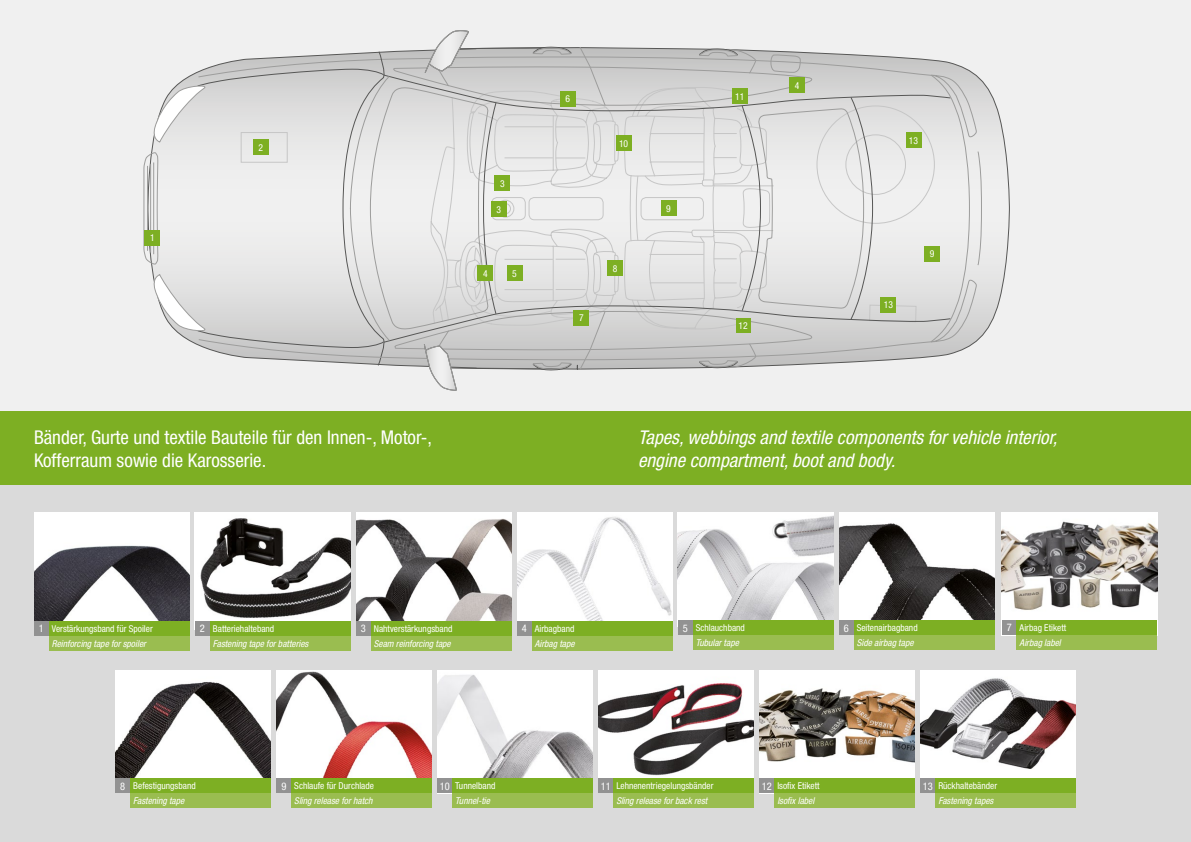
<style>
.page{position:relative;width:1191px;height:842px;background:#fff}
.page>*{position:absolute;margin:0;border:0;box-sizing:border-box;transform-origin:0 0}
.t1{font:italic condensed 19px/22.8px "Helvetica Neue LT Std";color:#fff}
.t2{font:condensed 19px/22.8px "Helvetica Neue LT Std";color:#fff}
.t3{font:condensed 9.6px "Helvetica Neue LT Std";color:#fff}
.t4{font:condensed 9.4px/14.8px "Helvetica Neue LT Std";color:#fff}
.t5{font:italic condensed 9.4px/14.8px "Helvetica Neue LT Std";color:#fff}
.s1{font-size:10.5px}
.s2{font-style:italic}
.s3{font-style:normal;font-size:10.5px}
.s4{font-style:normal}
</style>
<div class="page">
<div style="left:0;top:0;width:1191px;height:420px;background:#f0f0f0"></div>
<div style="left:0;top:484px;width:1191px;height:358px;background:#dadada"></div>
<img style="left:276px;top:670px;width:156px;height:108px">
<div style="left:276px;top:778px;width:15px;height:15px;background:#929292"></div>
<div style="left:291px;top:778px;width:141px;height:15px;background:#7daf23"></div>
<div style="left:291px;top:793px;width:141px;height:15px;background:#9abd50"></div>
<img style="left:115px;top:670px;width:156px;height:108px">
<div style="left:115px;top:778px;width:15px;height:15px;background:#929292"></div>
<div style="left:130px;top:778px;width:141px;height:15px;background:#7daf23"></div>
<div style="left:130px;top:793px;width:141px;height:15px;background:#9abd50"></div>
<img style="left:1001px;top:512px;width:156px;height:108px">
<div style="left:1001px;top:620px;width:15px;height:15px;background:#929292"></div>
<div style="left:1016px;top:620px;width:141px;height:15px;background:#7daf23"></div>
<div style="left:1016px;top:635px;width:141px;height:15px;background:#9abd50"></div>
<img style="left:34px;top:512px;width:155px;height:109px">
<div style="left:34px;top:621px;width:15px;height:15px;background:#929292"></div>
<div style="left:49px;top:621px;width:140px;height:15px;background:#7daf23"></div>
<div style="left:49px;top:636px;width:140px;height:15px;background:#9abd50"></div>
<img style="left:195px;top:512px;width:155px;height:109px">
<div style="left:195px;top:621px;width:15px;height:15px;background:#929292"></div>
<div style="left:210px;top:621px;width:140px;height:15px;background:#7daf23"></div>
<div style="left:210px;top:636px;width:140px;height:15px;background:#9abd50"></div>
<img style="left:356px;top:512px;width:155px;height:109px">
<div style="left:356px;top:621px;width:15px;height:15px;background:#929292"></div>
<div style="left:371px;top:621px;width:140px;height:15px;background:#7daf23"></div>
<div style="left:371px;top:636px;width:140px;height:15px;background:#9abd50"></div>
<img style="left:517px;top:512px;width:155px;height:109px">
<div style="left:517px;top:621px;width:15px;height:15px;background:#929292"></div>
<div style="left:532px;top:621px;width:140px;height:15px;background:#7daf23"></div>
<div style="left:532px;top:636px;width:140px;height:15px;background:#9abd50"></div>
<img style="left:678px;top:512px;width:155px;height:114px">
<div style="left:693px;top:635px;width:140px;height:15px;background:#9abd50"></div>
<div style="left:678px;top:620px;width:14px;height:15px;background:#929292"></div>
<div style="left:693px;top:620px;width:140px;height:15px;background:#7daf23"></div>
<img style="left:437px;top:670px;width:155px;height:108px">
<div style="left:437px;top:778px;width:15px;height:15px;background:#929292"></div>
<div style="left:452px;top:778px;width:141px;height:15px;background:#7daf23"></div>
<div style="left:452px;top:793px;width:141px;height:15px;background:#9abd50"></div>
<img style="left:839px;top:512px;width:155px;height:108px">
<div style="left:839px;top:620px;width:14px;height:15px;background:#929292"></div>
<div style="left:853px;top:620px;width:141px;height:15px;background:#7daf23"></div>
<div style="left:853px;top:635px;width:141px;height:15px;background:#9abd50"></div>
<img style="left:598px;top:670px;width:156px;height:108px">
<div style="left:598px;top:778px;width:15px;height:15px;background:#929292"></div>
<div style="left:613px;top:778px;width:141px;height:15px;background:#7daf23"></div>
<div style="left:613px;top:793px;width:141px;height:15px;background:#9abd50"></div>
<img style="left:759px;top:670px;width:156px;height:108px">
<div style="left:759px;top:778px;width:15px;height:15px;background:#929292"></div>
<div style="left:774px;top:778px;width:141px;height:15px;background:#7daf23"></div>
<div style="left:774px;top:793px;width:141px;height:15px;background:#9abd50"></div>
<img style="left:920px;top:670px;width:156px;height:108px">
<div style="left:920px;top:778px;width:15px;height:15px;background:#929292"></div>
<div style="left:935px;top:778px;width:141px;height:15px;background:#7daf23"></div>
<div style="left:935px;top:793px;width:141px;height:15px;background:#9abd50"></div>
<div style="left:0;top:411px;width:1191px;height:74px;background:#7daf23"></div>
<svg style="left:976px;top:75px;width:34px;height:267px"></svg>
<svg style="left:143px;top:30px;width:833px;height:361px"></svg>
<div style="left:732px;top:88px;width:15px;height:16px;background:#7daf23"></div>
<div style="left:477px;top:265px;width:16px;height:16px;background:#7daf23"></div>
<div style="left:789px;top:77px;width:16px;height:16px;background:#7daf23"></div>
<div style="left:494px;top:175px;width:16px;height:16px;background:#7daf23"></div>
<div style="left:560px;top:91px;width:16px;height:16px;background:#7daf23"></div>
<div style="left:491px;top:202px;width:15px;height:15px;background:#7daf23"></div>
<div style="left:660px;top:200px;width:16px;height:16px;background:#7daf23"></div>
<div style="left:924px;top:246px;width:16px;height:16px;background:#7daf23"></div>
<div style="left:615px;top:135px;width:16px;height:16px;background:#7daf23"></div>
<div style="left:506px;top:265px;width:16px;height:16px;background:#7daf23"></div>
<div style="left:607px;top:260px;width:16px;height:16px;background:#7daf23"></div>
<div style="left:573px;top:310px;width:16px;height:15px;background:#7daf23"></div>
<div style="left:736px;top:318px;width:14px;height:14px;background:#7daf23"></div>
<div style="left:880px;top:297px;width:16px;height:16px;background:#7daf23"></div>
<div style="left:905px;top:132px;width:16px;height:16px;background:#7daf23"></div>
<div style="left:144px;top:230px;width:16px;height:16px;background:#7daf23"></div>
<div style="left:253px;top:139px;width:15px;height:16px;background:#7daf23"></div>
<p class="t3" style="left:150px;top:232px;width:6px">1</p>
<p class="t3" style="left:258px;top:142px;width:6px">2</p>
<p class="t3" style="left:500px;top:178px;width:6px">3</p>
<p class="t3" style="left:565px;top:93px;width:6px">6</p>
<p class="t3" style="left:619px;top:138px;width:11px">10</p>
<p class="t3" style="left:496px;top:204px;width:6px">3</p>
<p class="t3" style="left:666px;top:203px;width:6px">9</p>
<p class="t3" style="left:483px;top:268px;width:6px">4</p>
<p class="t3" style="left:512px;top:268px;width:6px">5</p>
<p class="t3" style="left:579px;top:312px;width:6px">7</p>
<p class="t3" style="left:613px;top:263px;width:6px">8</p>
<p class="t3" style="left:735px;top:91px;width:11px">11</p>
<p class="t3" style="left:795px;top:80px;width:6px">4</p>
<p class="t3" style="left:738px;top:320px;width:11px">12</p>
<p class="t3" style="left:909px;top:135px;width:11px">13</p>
<p class="t3" style="left:883px;top:299px;width:11px">13</p>
<p class="t3" style="left:929px;top:248px;width:6px">9</p>
<h1 class="t2" style="left:34px;top:426px;width:400px">Bänder, Gurte und textile Bauteile für den Innen-, Motor-,<br>Kofferraum sowie die Karosserie.</h1>
<h1 class="t1" style="left:638px;top:427px;width:421px">Tapes, webbings and textile components for vehicle interior, engine compartment, boot and body.</h1>
<p class="t4" style="left:52px;top:621px;width:102px;text-indent:-13px"><span class="s1">1</span> Verstärkungsband für Spoiler<br><span class="s2">Reinforcing tape for spoiler</span></p>
<p class="t5" style="left:213px;top:621px;width:97px;text-indent:-13px"><span class="s3">2</span> <span class="s4">Batteriehalteband<br></span>Fastening tape for batteries</p>
<p class="t4" style="left:361px;top:621px;width:93px;text-align:right"><span class="s1">3</span> Nahtverstärkungsband<br><span class="s2">Seam reinforcing tape</span></p>
<p class="t4" style="left:522px;top:621px;width:54px;text-align:right"><span class="s1">4</span> Airbagband<br><span class="s2">Airbag tape</span></p>
<p class="t4" style="left:683px;top:620px;width:64px"><span class="s1">5</span> Schlauchband</p>
<p class="t5" style="left:695px;top:636px;width:45px">Tubular tape</p>
<p class="t4" style="left:856px;top:620px;width:62px;text-indent:-13px"><span class="s1">6</span> Seitenairbagband<br><span class="s2">Side airbag tape</span></p>
<p class="t4" style="left:1019px;top:620px;width:48px;text-indent:-13px"><span class="s1">7</span> Airbag Etikett<br><span class="s2">Airbag label</span></p>
<p class="t4" style="left:120px;top:778px;width:77px;text-align:center"><span class="s1">8</span> Befestigungsband<br><span class="s2">Fastening tape</span></p>
<p class="t4" style="left:281px;top:778px;width:94px;text-align:right"><span class="s1">9</span> Schlaufe für Durchlade<br><span class="s2">Sling release for hatch</span></p>
<p class="t4" style="left:455px;top:778px;width:42px;text-indent:-15px"><span class="s1">10</span> Tunnelband<br><span class="s2">Tunnel-tie</span></p>
<p class="t4" style="left:616px;top:778px;width:99px;text-indent:-15px"><span class="s1">11</span> Lehnenentriegelungsbänder<br><span class="s2">Sling release for back rest</span></p>
<p class="t4" style="left:777px;top:778px;width:44px;text-indent:-15px"><span class="s1">12</span> Isofix Etikett<br><span class="s2">Isofix label</span></p>
<p class="t4" style="left:938px;top:778px;width:60px;text-indent:-15px"><span class="s1">13</span> Rückhaltebänder<br><span class="s2">Fastening tapes</span></p>
</div>
